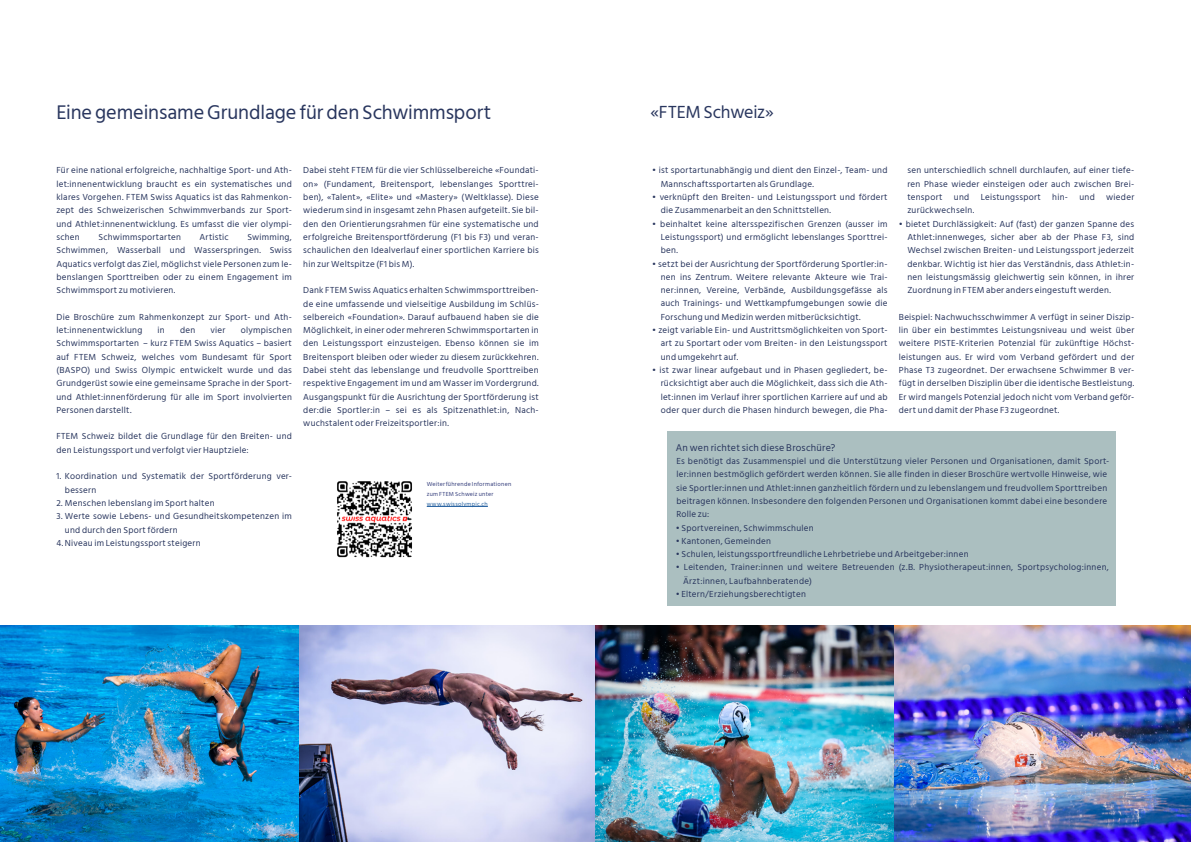
<style>
.page{position:relative;width:1191px;height:842px;background:#fff}
.page>*{position:absolute;margin:0;border:0;box-sizing:border-box;transform-origin:0 0}
.t1{font:20.2px "Hind";letter-spacing:-.005em;color:#29365e}
.t2{font:18px "Hind";letter-spacing:-.015em;color:#29365e}
.t3{font:10px "Hind";letter-spacing:.02em;color:#29365e}
.t4{font:9px/13.3px "Hind";letter-spacing:.03em;color:#29365e;text-align:justify}
.t5{font:6px/10px "Hind";letter-spacing:.04em;color:#333d7b}
.t6{font:6px "Hind";letter-spacing:.045em;color:#215e9e}
</style>
<div class="page">
<div style="left:668px;top:432px;width:447px;height:174px;background:#abbfc0"></div>
<img style="left:893px;top:626px;width:298px;height:216px">
<img style="left:298px;top:626px;width:595px;height:216px">
<img style="left:0;top:626px;width:298px;height:216px">
<img style="left:337px;top:481px;width:75px;height:77px">
<hr style="left:427px;top:506px;width:61px;height:1px;background:#215e9e">
<h1 class="t1" style="left:56px;top:99px;width:436px">Eine gemeinsame Grundlage für den Schwimmsport</h1>
<p class="t4" style="left:56px;top:164px;width:237px">Für eine national erfolgreiche, nachhaltige Sport- und Ath&shy;let:innenentwicklung braucht es ein systematisches und klares Vorgehen. FTEM Swiss Aquatics ist das Rahmenkon&shy;zept des Schweizerischen Schwimmverbands zur Sport&shy;und Athlet:innenentwicklung. Es umfasst die vier olympi&shy;schen</p>
<p class="t4" style="left:56px;top:231px;width:237px;text-indent:191px">Swimming, Schwimmen, Wasserball und Wasserspringen. Swiss Aquatics verfolgt das Ziel, möglichst viele Personen zum le&shy;benslangen Sporttreiben oder zu einem Engagement im Schwimmsport zu motivieren.</p>
<p class="t4" style="left:56px;top:311px;width:237px">Die Broschüre zum Rahmenkonzept zur Sport- und Ath&shy;let:innenentwicklung</p>
<p class="t4" style="left:98px;top:231px;width:84px">Schwimmsportarten</p>
<p class="t4" style="left:199px;top:231px;width:31px">Artistic</p>
<p class="t4" style="left:56px;top:324px;width:237px;text-indent:184px">olympischen Schwimmsportarten – kurz FTEM Swiss Aquatics – basiert auf FTEM Schweiz, welches vom Bundesamt für Sport (BASPO) und Swiss Olympic entwickelt wurde und das Grundgerüst sowie eine gemeinsame Sprache in der Sport&shy;und Athlet:innenförderung für alle im Sport involvierten Personen darstellt.</p>
<p class="t4" style="left:56px;top:430px;width:237px">FTEM Schweiz bildet die Grundlage für den Breiten- und den Leistungssport und verfolgt vier Hauptziele:</p>
<p class="t4" style="left:65px;top:470px;width:228px;text-indent:-9px">1. Koordination und Systematik der Sportförderung ver&shy;bessern</p>
<p class="t4" style="left:56px;top:497px;width:160px">2. Menschen lebenslang im Sport halten</p>
<p class="t4" style="left:65px;top:510px;width:228px;text-indent:-9px">3. Werte sowie Lebens- und Gesundheitskompetenzen im und durch den Sport fördern</p>
<p class="t4" style="left:56px;top:537px;width:146px">4. Niveau im Leistungssport steigern</p>
<p class="t4" style="left:158px;top:324px;width:9px">in</p>
<p class="t4" style="left:180px;top:324px;width:17px">den</p>
<p class="t4" style="left:210px;top:324px;width:17px">vier</p>
<p class="t4" style="left:303px;top:164px;width:237px">Dabei steht FTEM für die vier Schlüsselbereiche «Foundati&shy;on» (Fundament, Breitensport, lebenslanges Sporttrei&shy;ben), «Talent», «Elite» und «Mastery» (Weltklasse). Diese wiederum sind in insgesamt zehn Phasen aufgeteilt. Sie bil&shy;den den Orientierungsrahmen für eine systematische und erfolgreiche Breitensportförderung (F1 bis F3) und veran&shy;schaulichen den Idealverlauf einer sportlichen Karriere bis hin zur Weltspitze (F1 bis M).</p>
<p class="t4" style="left:303px;top:284px;width:237px">Dank FTEM Swiss Aquatics erhalten Schwimmsporttreiben&shy;de eine umfassende und vielseitige Ausbildung im Schlüs&shy;selbereich «Foundation». Darauf aufbauend haben sie die Möglichkeit, in einer oder mehreren Schwimmsportarten in den Leistungssport einzusteigen. Ebenso können sie im Breitensport bleiben oder wieder zu diesem zurückkehren.<br>Dabei steht das lebenslange und freudvolle Sporttreiben respektive Engagement im und am Wasser im Vordergrund.<br>Ausgangspunkt für die Ausrichtung der Sportförderung ist der:die Sportler:in – sei es als Spitzenathlet:in, Nach&shy;wuchstalent oder Freizeitsportler:in.</p>
<p class="t5" style="left:427px;top:479px;width:86px">Weiterführende Informationen zum FTEM Schweiz unter</p>
<p class="t6" style="left:427px;top:500px;width:63px">www.swissolympic.ch</p>
<h2 class="t2" style="left:650px;top:100px;width:125px">«FTEM Schweiz»</h2>
<p class="t4" style="left:660px;top:164px;width:228px;text-indent:-9px">• ist sportartunabhängig und dient den Einzel-, Team- und<br>Mannschaftssportarten als Grundlage.</p>
<p class="t4" style="left:660px;top:191px;width:228px;text-indent:-9px">• verknüpft den Breiten- und Leistungssport und fördert die Zusammenarbeit an den Schnittstellen.</p>
<p class="t4" style="left:660px;top:217px;width:228px;text-indent:-9px">• beinhaltet keine altersspezifischen Grenzen (ausser im Leistungssport) und ermöglicht lebenslanges Sporttrei&shy;ben.</p>
<p class="t4" style="left:660px;top:257px;width:228px;text-indent:-9px">• setzt bei der Ausrichtung der Sportförderung Sportler:in&shy;nen ins Zentrum. Weitere relevante Akteure wie Trai&shy;ner:innen, Vereine, Verbände, Ausbildungsgefässe als auch Trainings- und Wettkampfumgebungen sowie die Forschung und Medizin werden mitberücksichtigt.</p>
<p class="t4" style="left:660px;top:324px;width:228px;text-indent:-9px">• zeigt variable Ein- und Austrittsmöglichkeiten von Sport&shy;art zu Sportart oder vom Breiten- in den Leistungssport und umgekehrt auf.</p>
<p class="t4" style="left:660px;top:364px;width:228px;text-indent:-9px">• ist zwar linear aufgebaut und in Phasen gegliedert, be&shy;rücksichtigt aber auch die Möglichkeit, dass sich die Ath&shy;let:innen im Verlauf ihrer sportlichen Karriere auf und ab oder quer durch die Phasen hindurch bewegen, die Pha-</p>
<p class="t4" style="left:907px;top:164px;width:228px">sen unterschiedlich schnell durchlaufen, auf einer tiefe&shy;ren Phase wieder einsteigen oder auch zwischen Brei&shy;tensport</p>
<p class="t4" style="left:954px;top:191px;width:17px">und</p>
<p class="t4" style="left:980px;top:191px;width:62px">Leistungssport</p>
<p class="t4" style="left:1052px;top:191px;width:17px">hin-</p>
<p class="t4" style="left:1079px;top:191px;width:17px">und</p>
<p class="t4" style="left:1106px;top:191px;width:29px">wieder</p>
<p class="t4" style="left:907px;top:204px;width:68px">zurückwechseln.</p>
<p class="t4" style="left:907px;top:217px;width:228px;text-indent:-9px">• bietet Durchlässigkeit: Auf (fast) der ganzen Spanne des Athlet:innenweges, sicher aber ab der Phase F3, sind Wechsel zwischen Breiten- und Leistungssport jederzeit denkbar. Wichtig ist hier das Verständnis, dass Athlet:in&shy;nen leistungsmässig gleichwertig sein können, in ihrer Zuordnung in FTEM aber anders eingestuft werden.</p>
<p class="t4" style="left:899px;top:311px;width:237px">Beispiel: Nachwuchsschwimmer A verfügt in seiner Diszip&shy;lin über ein bestimmtes Leistungsniveau und weist über weitere PISTE-Kriterien Potenzial für zukünftige Höchst&shy;leistungen aus. Er wird vom Verband gefördert und der Phase T3 zugeordnet. Der erwachsene Schwimmer B ver&shy;fügt in derselben Disziplin über die identische Bestleistung.<br>Er wird mangels Potenzial jedoch nicht vom Verband geför&shy;dert und damit der Phase F3 zugeordnet.</p>
<p class="t3" style="left:676px;top:441px;width:161px">An wen richtet sich diese Broschüre?</p>
<p class="t4" style="left:676px;top:455px;width:434px;text-align:left">Es benötigt das Zusammenspiel und die Unterstützung vieler Personen und Organisationen, damit Sport&shy;ler:innen bestmöglich gefördert werden können. Sie alle finden in dieser Broschüre wertvolle Hinweise, wie sie Sportler:innen und Athlet:innen ganzheitlich fördern und zu lebenslangem und freudvollem Sporttreiben beitragen können. Insbesondere den folgenden Personen und Organisationen kommt dabei eine besondere Rolle zu:</p>
<p class="t4" style="left:676px;top:521px;width:139px">• Sportvereinen, Schwimmschulen</p>
<p class="t4" style="left:676px;top:535px;width:97px">• Kantonen, Gemeinden</p>
<p class="t4" style="left:676px;top:548px;width:294px">• Schulen, leistungssportfreundliche Lehrbetriebe und Arbeitgeber:innen</p>
<p class="t4" style="left:683px;top:561px;width:427px;text-indent:-7px">• Leitenden, Trainer:innen und weitere Betreuenden (z.B. Physiotherapeut:innen, Sportpsycholog:innen,<br>Ärzt:innen, Laufbahnberatende)</p>
<p class="t4" style="left:676px;top:588px;width:132px">• Eltern/Erziehungsberechtigten</p>
</div>
